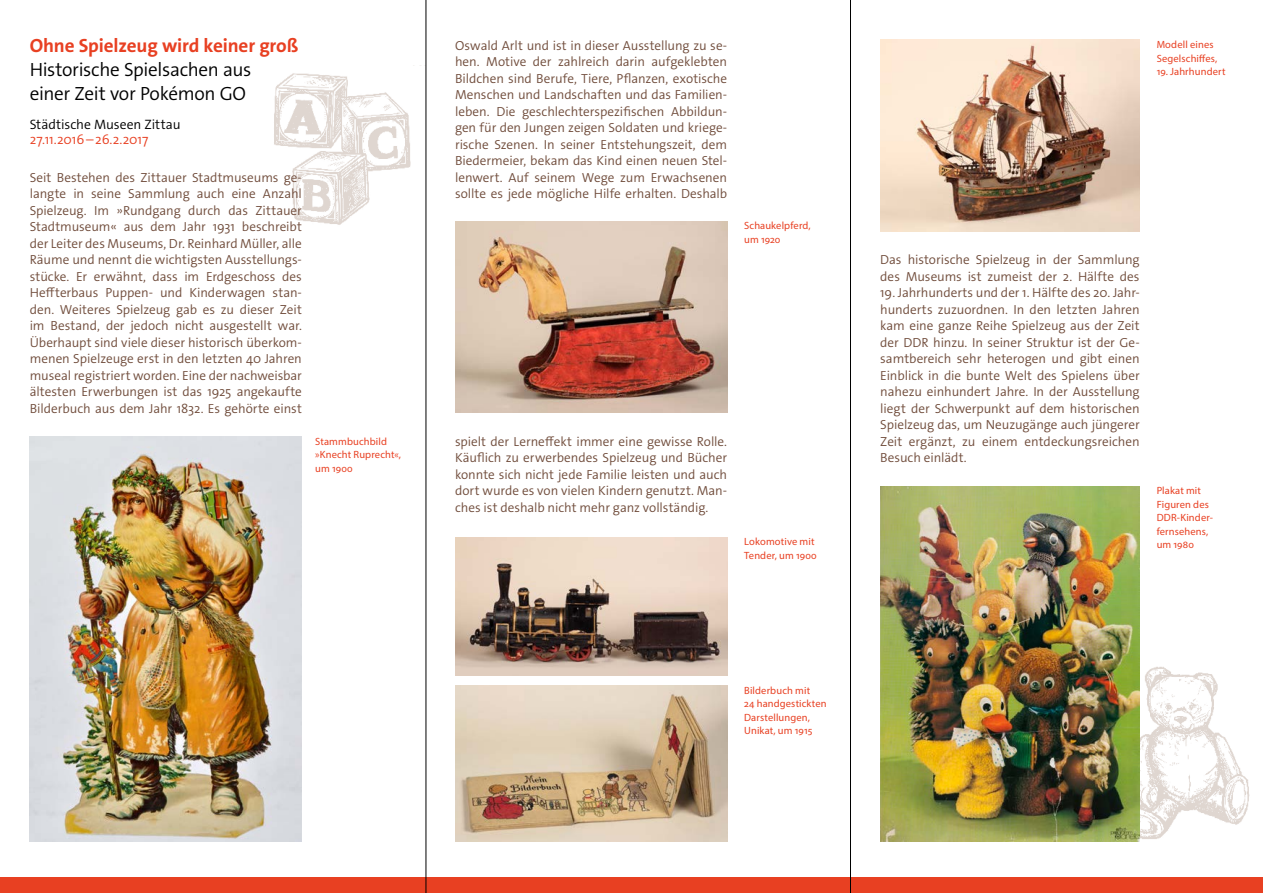
<style>
.page{position:relative;width:1263px;height:893px;background:#fff}
.page>*{position:absolute;margin:0;border:0;box-sizing:border-box;transform-origin:0 0}
.t1{font:19.2px/24px "The Sans HP4 Se Lig";letter-spacing:-.02em;color:#000}
.t2{font:19.2px "The Sans HP7 Bld";letter-spacing:-.01em;color:#e84022}
.t3{font:13.65px "The Sans HP4 Se Lig";letter-spacing:-.005em;color:#000}
.t4{font:13.65px "The Sans HP4 Se Lig";letter-spacing:-.005em;color:#e84022}
.t5{font:13.2px/16.5px "The Sans HP4 Se Lig";letter-spacing:-.005em;color:#704c3b;text-align:justify}
.t6{font:10.5px/13.5px "Myriad Pro";letter-spacing:.01em;color:#e84022}
</style>
<div class="page">
<img style="left:274px;top:65px;width:147px;height:160px">
<img style="left:1140px;top:667px;width:110px;height:172px">
<div style="left:0;top:878px;width:1263px;height:15px;background:#e84022"></div>
<img style="left:455px;top:537px;width:272px;height:139px">
<img style="left:30px;top:437px;width:272px;height:405px">
<img style="left:455px;top:686px;width:272px;height:156px">
<hr style="left:426px;top:0;width:1px;height:893px;background:#000">
<hr style="left:850px;top:0;width:1px;height:893px;background:#000">
<img style="left:455px;top:221px;width:272px;height:192px">
<img style="left:880px;top:486px;width:260px;height:356px">
<img style="left:880px;top:40px;width:260px;height:191px">
<h1 class="t2" style="left:30px;top:34px;width:270px">Ohne Spielzeug wird keiner groß</h1>
<h1 class="t1" style="left:30px;top:58px;width:223px">Historische Spielsachen aus einer Zeit vor Pokémon GO</h1>
<p class="t3" style="left:30px;top:115px;width:152px">Städtische Museen Zittau</p>
<p class="t4" style="left:30px;top:131px;width:120px">27.11.2016–26.2.2017</p>
<p class="t5" style="left:30px;top:169px;width:274px">Seit Bestehen des Zittauer Stadtmuseums ge&shy;langte in seine Sammlung auch eine Anzahl Spielzeug. Im »Rundgang durch das Zittauer Stadtmuseum« aus dem Jahr 1931 beschreibt der Leiter des Museums, Dr. Reinhard Müller, alle Räume und nennt die wichtigsten Ausstellungs&shy;stücke. Er erwähnt, dass im Erdgeschoss des Heffterbaus Puppen- und Kinderwagen stan&shy;den. Weiteres Spielzeug gab es zu dieser Zeit im Bestand, der jedoch nicht ausgestellt war.<br>Überhaupt sind viele dieser historisch überkom&shy;menen Spielzeuge erst in den letzten 40 Jahren museal registriert worden. Eine der nachweisbar ältesten Erwerbungen ist das 1925 angekaufte Bilderbuch aus dem Jahr 1832. Es gehörte einst</p>
<p class="t6" style="left:315px;top:434px;width:87px">Stammbuchbild »Knecht Ruprecht«, um 1900</p>
<p class="t5" style="left:455px;top:37px;width:274px">Oswald Arlt und ist in dieser Ausstellung zu se&shy;hen. Motive der zahlreich darin aufgeklebten Bildchen sind Berufe, Tiere, Pflanzen, exotische Menschen und Landschaften und das Familien&shy;leben. Die geschlechterspezifischen Abbildun&shy;gen für den Jungen zeigen Soldaten und kriege&shy;rische Szenen. In seiner Entstehungszeit, dem Biedermeier, bekam das Kind einen neuen Stel&shy;lenwert. Auf seinem Wege zum Erwachsenen sollte es jede mögliche Hilfe erhalten. Deshalb</p>
<p class="t6" style="left:744px;top:219px;width:68px">Schaukelpferd, um 1920</p>
<p class="t5" style="left:455px;top:433px;width:274px">spielt der Lerneffekt immer eine gewisse Rolle.<br>Käuflich zu erwerbendes Spielzeug und Bücher konnte sich nicht jede Familie leisten und auch dort wurde es von vielen Kindern genutzt. Man&shy;ches ist deshalb nicht mehr ganz vollständig.</p>
<p class="t6" style="left:744px;top:535px;width:74px">Lokomotive mit<br>Tender, um 1900</p>
<p class="t6" style="left:744px;top:683px;width:84px">Bilderbuch mit<br>24 handgestickten<br>Darstellungen,<br>Unikat, um 1915</p>
<p class="t6" style="left:1157px;top:38px;width:62px">Modell eines<br>Segelschiffes,</p>
<p class="t6" style="left:1157px;top:65px;width:70px">19. Jahrhundert</p>
<p class="t5" style="left:880px;top:252px;width:261px">Das historische Spielzeug in der Sammlung des Museums ist zumeist der 2. Hälfte des</p>
<p class="t5" style="left:880px;top:285px;width:261px">19. Jahrhunderts und der 1. Hälfte des 20. Jahr&shy;hunderts zuzuordnen. In den letzten Jahren kam eine ganze Reihe Spielzeug aus der Zeit der DDR hinzu. In seiner Struktur ist der Ge&shy;samtbereich sehr heterogen und gibt einen Einblick in die bunte Welt des Spielens über nahezu einhundert Jahre. In der Ausstellung liegt der Schwerpunkt auf dem historischen Spielzeug das, um Neuzugänge auch jüngerer Zeit ergänzt, zu einem entdeckungsreichen Besuch einlädt.</p>
<p class="t6" style="left:1157px;top:484px;width:57px">Plakat mit<br>Figuren des<br>DDR-Kinder&shy;fernsehens, um 1980</p>
</div>
